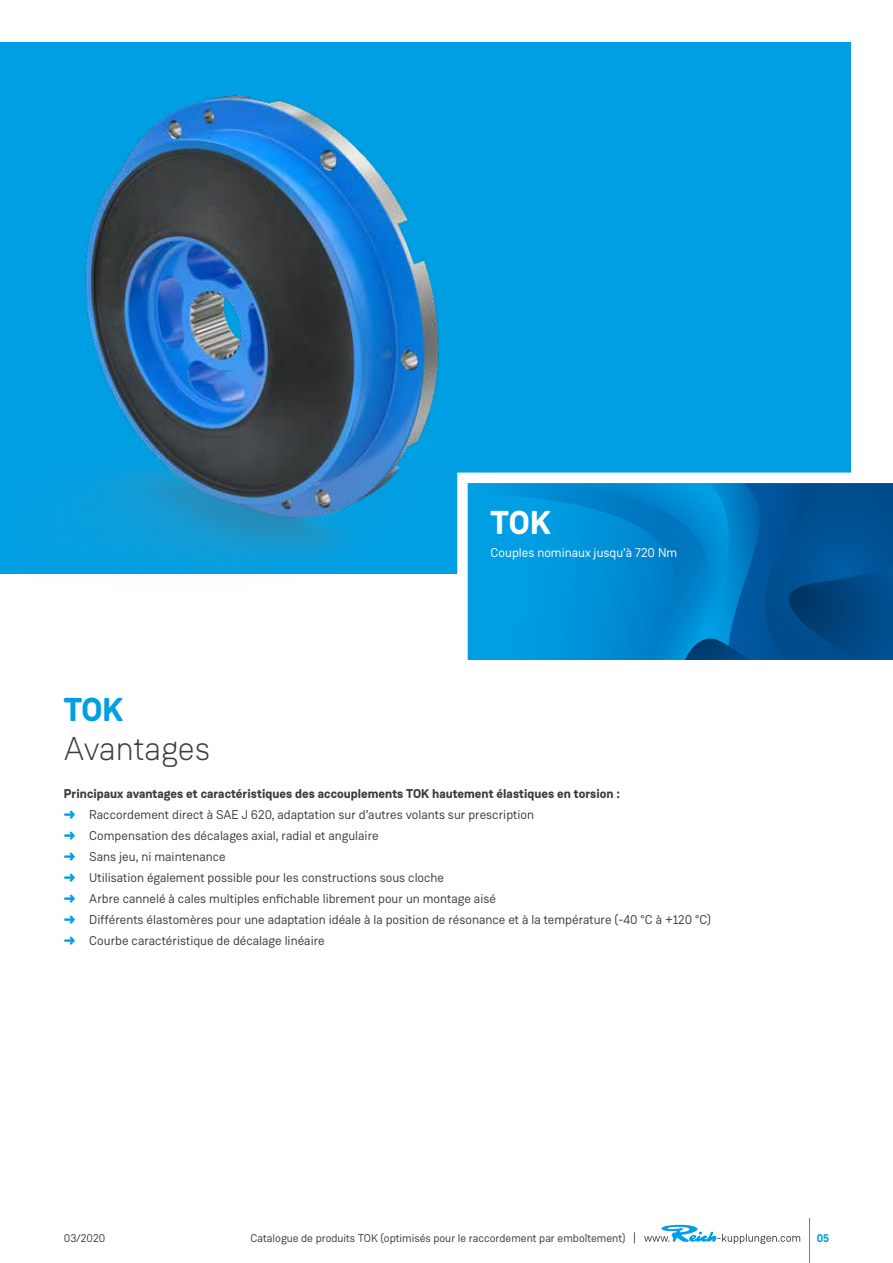
<style>
.page{position:relative;width:893px;height:1263px;background:#fff}
.page>*{position:absolute;margin:0;border:0;box-sizing:border-box;transform-origin:0 0}
.t1{font:300 33px "Weissenhof Grotesk";color:#3c3c3b}
.t2{font:700 33px "Weissenhof Grotesk";color:#009fe3}
.t3{font:700 33px "Weissenhof Grotesk";color:#fff}
.t4{font:12.75px/21px "Weissenhof Grotesk";color:#3c3c3b}
.t5{font:12.75px "Weissenhof Grotesk";color:#fff}
.t6{font:11.25px "Weissenhof Grotesk";color:#3c3c3b}
.t7{font:700 11.25px "Weissenhof Grotesk";color:#009fe3}
.s1{font-weight:700}
.s2{color:#009fe3}
</style>
<div class="page">
<hr style="left:809px;top:1218px;width:1px;height:45px;background:#009fe3">
<svg style="left:644px;top:1224px;width:156px;height:20px"></svg>
<div style="left:0;top:43px;width:850px;height:531px;background:#009fe3"></div>
<img style="left:0;top:42px;width:580px;height:520px">
<svg style="left:452px;top:467px;width:441px;height:193px"></svg>
<h1 class="t3" style="left:491px;top:502px;width:62px">TOK</h1>
<p class="t5" style="left:491px;top:545px;width:188px">Couples nominaux jusqu’à 720 Nm</p>
<h1 class="t2" style="left:64px;top:689px;width:61px">TOK</h1>
<h1 class="t1" style="left:64px;top:729px;width:148px">Avantages</h1>
<p class="t4" style="left:64px;top:783px;width:649px"><span class="s1">Principaux avantages et caractéristiques des accouplements TOK hautement élastiques en torsion :<br></span><span class="s2">➜</span> Raccordement direct à SAE J 620, adaptation sur d’autres volants sur prescription<br><span class="s2">➜</span> Compensation des décalages axial, radial et angulaire<br><span class="s2">➜</span> Sans jeu, ni maintenance<br><span class="s2">➜</span> Utilisation également possible pour les constructions sous cloche<br><span class="s2">➜</span> Arbre cannelé à cales multiples enfichable librement pour un montage aisé<br><span class="s2">➜</span> Différents élastomères pour une adaptation idéale à la position de résonance et à la température (-40 °C à +120 °C) <span class="s2">➜</span> Courbe caractéristique de décalage linéaire</p>
<p class="t6" style="left:64px;top:1231px;width:43px">03/2020</p>
<p class="t6" style="left:251px;top:1231px;width:376px">Catalogue de produits TOK (optimisés pour le raccordement par emboîtement)</p>
<p class="t7" style="left:817px;top:1231px;width:14px">05</p>
</div>
